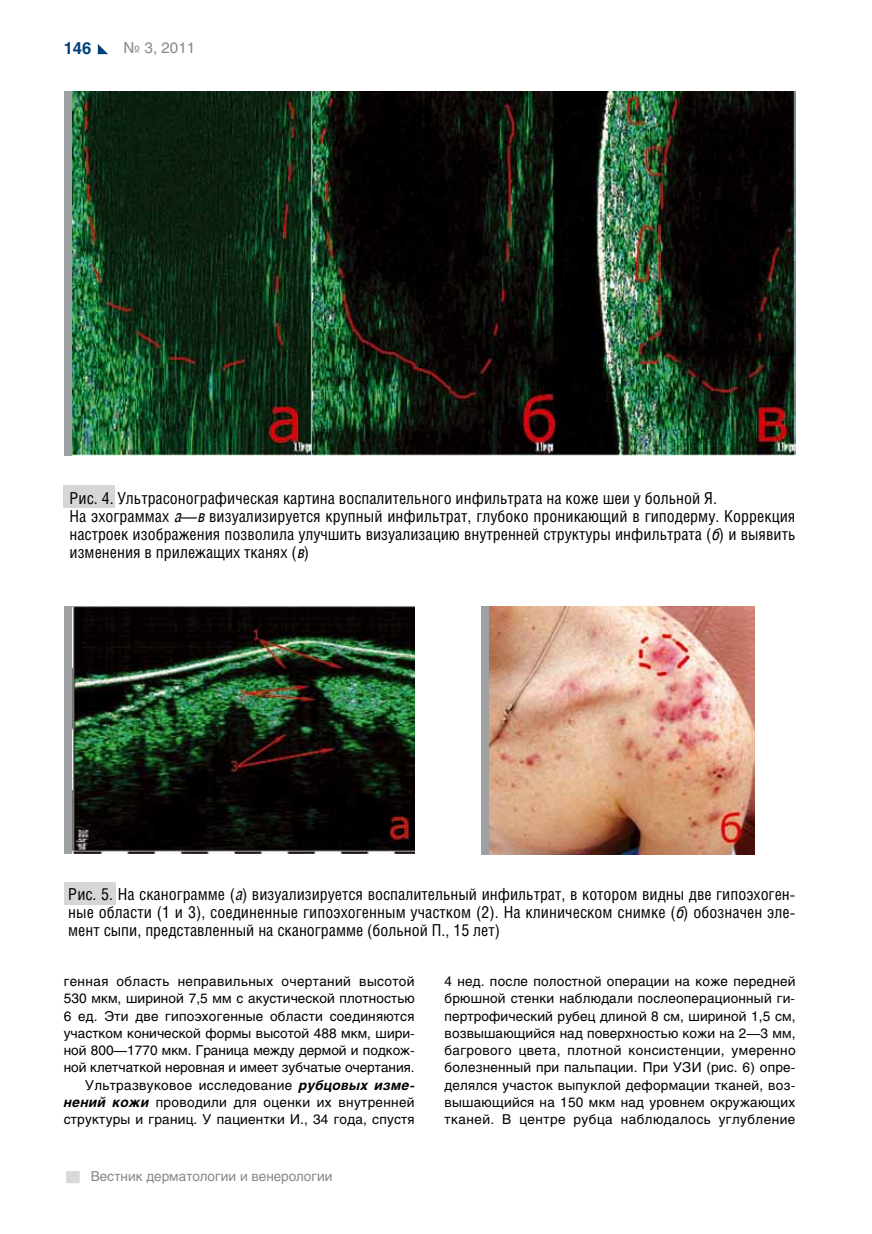
<style>
.page{position:relative;width:872px;height:1234px;background:#fff}
.page>*{position:absolute;margin:0;border:0;box-sizing:border-box;transform-origin:0 0}
.t1{font:16.5px/18.1px "Helios Cond C";color:#000}
.t2{font:700 16.5px "Helios C";color:#00407e}
.t3{font:15px "Helios C";color:#84898b}
.t4{font:13.5px/17.2px "Helios C";letter-spacing:.015em;color:#000;text-align:right}
.t5{font:13.5px "Helios C";color:#84898b}
.s1{font-family:"Helios Cond";font-style:italic}
.s2{font-weight:700;font-style:italic}
</style>
<div class="page">
<div style="left:66px;top:1170px;width:14px;height:12px;background:#d6d8da"></div>
<svg style="left:98px;top:44px;width:10px;height:10px"></svg>
<div style="left:64px;top:882px;width:51px;height:22px;background:#d4d6d7"></div>
<div style="left:64px;top:485px;width:51px;height:22px;background:#d4d6d7"></div>
<img style="left:71px;top:91px;width:724px;height:364px">
<img style="left:71px;top:606px;width:344px;height:247px">
<img style="left:489px;top:606px;width:265px;height:248px">
<div style="left:64px;top:91px;width:7px;height:364px;background:#9da1a3"></div>
<div style="left:64px;top:606px;width:7px;height:247px;background:#9da1a3"></div>
<div style="left:481px;top:606px;width:8px;height:248px;background:#9da1a3"></div>
<p class="t2" style="left:64px;top:38px;width:29px">146</p>
<p class="t3" style="left:124px;top:39px;width:73px">№ 3, 2011</p>
<p class="t1" style="left:69px;top:488px;width:727px">Рис. 4. Ультрасонографическая картина воспалительного инфильтрата на коже шеи у больной Я.<br>На эхограммах <span class="s1">а</span>—<span class="s1">в</span> визуализируется крупный инфильтрат, глубоко проникающий в гиподерму. Коррекция настроек изображения позволила улучшить визуализацию внутренней структуры инфильтрата (<span class="s1">б</span>) и выявить изменения в прилежащих тканях (<span class="s1">в</span>)</p>
<p class="t1" style="left:68px;top:884px;width:728px;text-align:justify">Рис. 5. На сканограмме (<span class="s1">а</span>) визуализируется воспалительный инфильтрат, в котором видны две гипоэхоген&shy;ные области (1 и 3), соединенные гипоэхогенным участком (2). На клиническом снимке (<span class="s1">б</span>) обозначен эле&shy;мент сыпи, представленный на сканограмме (больной П., 15 лет)</p>
<p class="t4" style="left:64px;top:972px;width:352px">генная область неправильных очертаний высотой 530 мкм, шириной 7,5 мм с акустической плотностью 6 ед. Эти две гипоэхогенные области соединяются участком конической формы высотой 488 мкм, шири&shy;ной 800—1770 мкм. Граница между дермой и подкож&shy;ной клетчаткой неровная и имеет зубчатые очертания.<br>Ультразвуковое исследование <span class="s2">рубцовых изме&shy;нений кожи</span> проводили для оценки их внутренней структуры и границ. У пациентки И., 34 года, спустя</p>
<p class="t4" style="left:444px;top:972px;width:353px;text-align:justify">4 нед. после полостной операции на коже передней брюшной стенки наблюдали послеоперационный ги&shy;пертрофический рубец длиной 8 см, шириной 1,5 см, возвышающийся над поверхностью кожи на 2—3 мм, багрового цвета, плотной консистенции, умеренно болезненный при пальпации. При УЗИ (рис. 6) опре&shy;делялся участок выпуклой деформации тканей, воз&shy;вышающийся на 150 мкм над уровнем окружающих тканей. В центре рубца наблюдалось углубление</p>
<p class="t5" style="left:91px;top:1168px;width:243px">Вестник дерматологии и венерологии</p>
</div>
